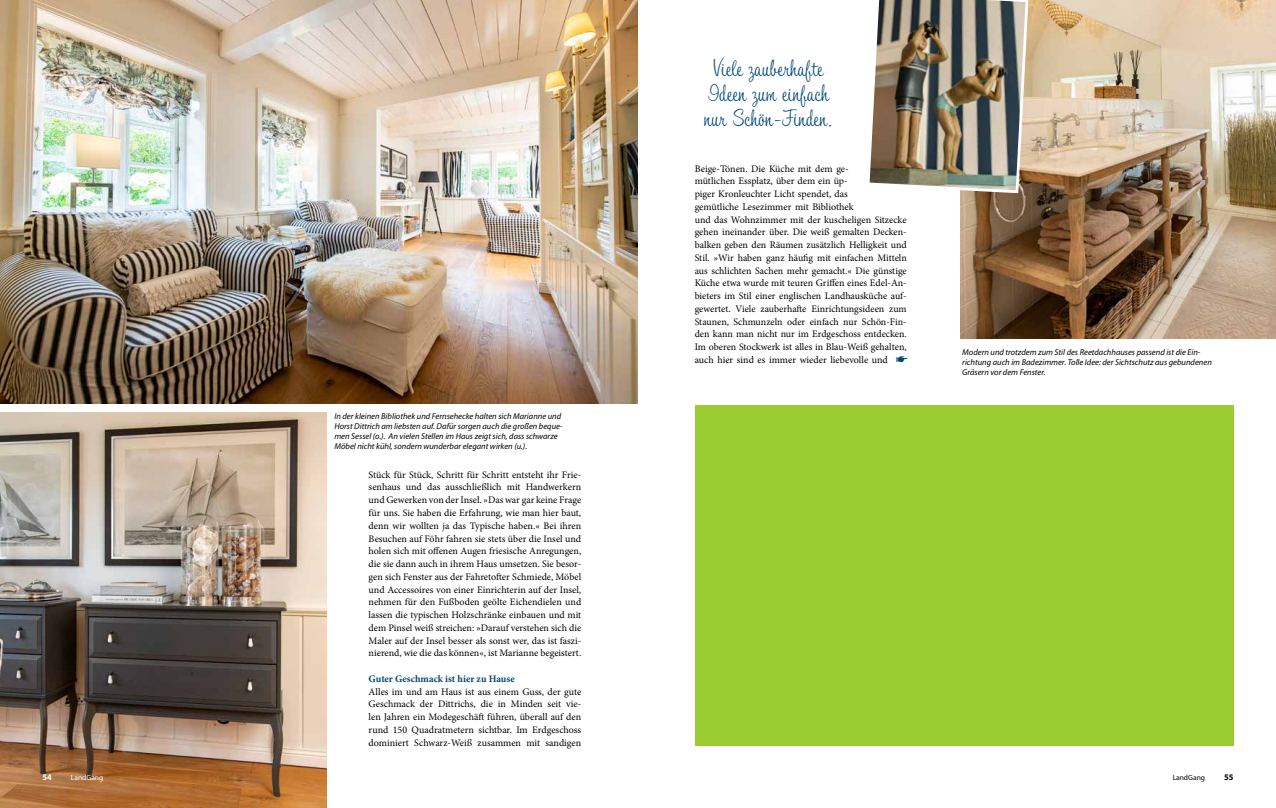
<style>
.page{position:relative;width:1276px;height:808px;background:#fff}
.page>*{position:absolute;margin:0;border:0;box-sizing:border-box;transform-origin:0 0}
.t1{font:23.5px/24.8px "Tamarillo JF";color:#004778;text-align:center}
.t2{font:700 12px "Livory";color:#004778}
.t3{font:10px/12.8px "Minion Pro";color:#000;text-align:justify}
.t4{font:700 10px "Minion Pro";color:#004778}
.t5{font:italic 8.5px/10.2px "Myriad Pro";color:#000}
.t6{font:700 8.5px "Myriad Pro";color:#fff}
.t7{font:700 8.5px "Myriad Pro";color:#000}
.t8{font:7.5px "Myriad Pro";color:#fff}
.t9{font:7.5px "Myriad Pro";color:#000}
</style>
<div class="page">
<div style="left:694px;top:405px;width:539px;height:341px;background:#9acd32"></div>
<img style="left:0;top:0;width:638px;height:404px">
<img style="left:0;top:412px;width:326px;height:396px">
<img style="left:960px;top:0;width:316px;height:339px">
<img style="left:869px;top:0;width:161px;height:195px">
<h1 class="t1" style="left:704px;top:56px;width:130px">Viele zauberhafte<br>Ideen zum einfach nur Schön-Finden.</h1>
<p class="t5" style="left:334px;top:411px;width:230px">In der kleinen Bibliothek und Fernsehecke halten sich Marianne und Horst Dittrich am liebsten auf. Dafür sorgen auch die großen beque&shy;men Sessel (o.). An vielen Stellen im Haus zeigt sich, dass schwarze Möbel nicht kühl, sondern wunderbar elegant wirken (u.).</p>
<p class="t3" style="left:369px;top:468px;width:214px">Stück für Stück, Schritt für Schritt entsteht ihr Frie&shy;senhaus und das ausschließlich mit Handwerkern und Gewerken von der Insel. »Das war gar keine Frage für uns. Sie haben die Erfahrung, wie man hier baut, denn wir wollten ja das Typische haben.« Bei ihren Besuchen auf Föhr fahren sie stets über die Insel und holen sich mit offenen Augen friesische Anregungen, die sie dann auch in ihrem Haus umsetzen. Sie besor&shy;gen sich Fenster aus der Fahretofter Schmiede, Möbel und Accessoires von einer Einrichterin auf der Insel, nehmen für den Fußboden geölte Eichendielen und lassen die typischen Holzschränke einbauen und mit dem Pinsel weiß streichen: »Darauf verstehen sich die Maler auf der Insel besser als sonst wer, das ist faszi&shy;nierend, wie die das können«, ist Marianne begeistert.</p>
<p class="t4" style="left:369px;top:672px;width:148px">Guter Geschmack ist hier zu Hause</p>
<p class="t3" style="left:369px;top:685px;width:214px">Alles im und am Haus ist aus einem Guss, der gute Geschmack der Dittrichs, die in Minden seit vie&shy;len Jahren ein Modegeschäft führen, überall auf den rund 150 Quadratmetern sichtbar. Im Erdgeschoss dominiert Schwarz-Weiß zusammen mit sandigen</p>
<p class="t3" style="left:694px;top:162px;width:214px;text-align:left">Beige-Tönen. Die Küche mit dem ge-<br>mütlichen Essplatz, über dem ein üp-<br>piger Kronleuchter Licht spendet, das<br>gemütliche Lesezimmer mit Bibliothek<br>und das Wohnzimmer mit der kuscheligen Sitzecke gehen ineinander über. Die weiß gemalten Decken&shy;balken geben den Räumen zusätzlich Helligkeit und Stil. »Wir haben ganz häufig mit einfachen Mitteln aus schlichten Sachen mehr gemacht.« Die günstige Küche etwa wurde mit teuren Griffen eines Edel-An&shy;bieters im Stil einer englischen Landhausküche auf&shy;gewertet. Viele zauberhafte Einrichtungsideen zum Staunen, Schmunzeln oder einfach nur Schön-Fin&shy;den kann man nicht nur im Erdgeschoss entdecken.<br>Im oberen Stockwerk ist alles in Blau-Weiß gehalten, auch hier sind es immer wieder liebevolle und</p>
<p class="t2" style="left:896px;top:352px;width:14px">☞</p>
<p class="t5" style="left:962px;top:347px;width:251px">Modern und trotzdem zum Stil des Reetdachhauses passend ist die Ein&shy;richtung auch im Badezimmer. Tolle Idee: der Sichtschutz aus gebundenen<br>Gräsern vor dem Fenster.</p>
<p class="t6" style="left:43px;top:771px;width:11px">54</p>
<p class="t8" style="left:71px;top:772px;width:34px">LandGang</p>
<p class="t9" style="left:1172px;top:772px;width:34px">LandGang</p>
<p class="t7" style="left:1224px;top:771px;width:11px">55</p>
</div>
